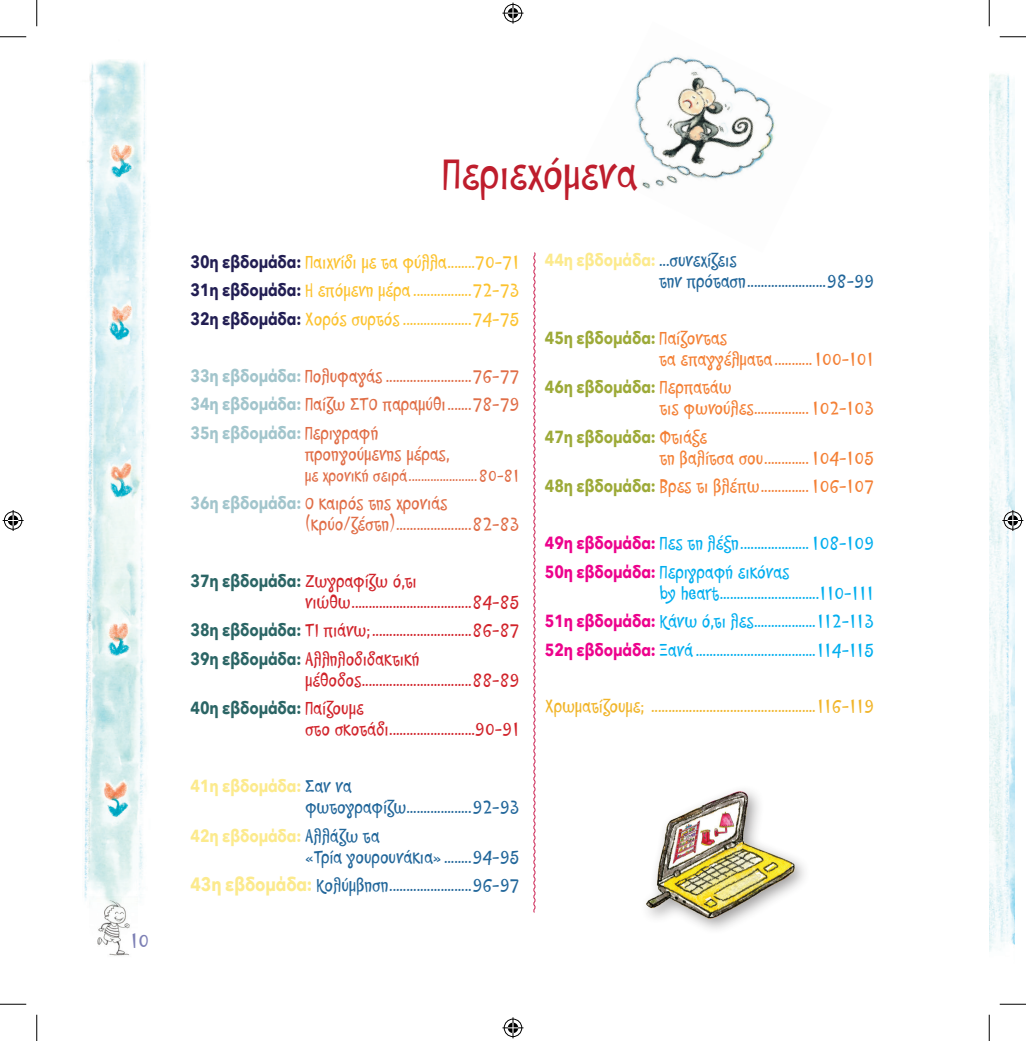
<style>
.page{position:relative;width:1026px;height:1041px;background:#fff}
.page>*{position:absolute;margin:0;border:0;box-sizing:border-box;transform-origin:0 0}
.t1{font:45.5px "PF Sugar";color:#be1d2c}
.t2{font:21px "PF Sugar";color:#7d80b5}
.t3{font:19.25px/21px "PF Sugar";color:#d1232a}
.t4{font:19.25px/28.5px "PF Sugar";color:#00aeef}
.t5{font:19.25px/28.5px "PF Sugar";color:#21669a;text-align:right}
.t6{font:19.25px/28.5px "PF Sugar";color:#e06d46}
.t7{font:19.25px/28.5px "PF Sugar";color:#f48035;text-align:right}
.t8{font:19.25px/28.5px "PF Sugar";color:#fcc22e;text-align:justify}
.t9{font:19.25px "PF Sugar";color:#f1b52a}
.t10{font:700 17.5px "Avenir Next";letter-spacing:-.01em;color:#9daa38;scale:.85 1}
.t11{font:17.5px "PF Sugar";color:#e06d46}
.t12{font:700 17.5px "Avenir Next";letter-spacing:-.01em;color:#fcea8d;scale:.85 1}
.t13{font:700 17.5px "Avenir Next";letter-spacing:-.01em;color:#a2c5cc;scale:.85 1}
.t14{font:700 17.5px "Avenir Next";letter-spacing:-.01em;color:#2b6565;scale:.85 1}
.s1{font-family:"Avenir Next";font-weight:700;font-size:17.5px;color:#221e53}
.s2{font-family:"Avenir Next";font-weight:700;font-size:17.5px;color:#a2c5cc}
.s3{font-family:"PF Sugar";font-weight:400;font-size:19.25px;color:#e06d46}
.s4{font-family:"Avenir Next";font-weight:700;font-size:17.5px;color:#2b6565}
.s5{font-family:"PF Sugar";font-weight:400;font-size:19.25px;color:#d1232a}
.s6{font-family:"PF Sugar";font-weight:400;font-size:19.25px;color:#21669a}
.s7{font-family:"Avenir Next";font-weight:700;color:#fcea8d}
.s8{font-family:"Avenir Next";font-weight:700;font-size:17.5px;color:#fcea8d}
.s9{font-family:"PF Sugar";font-weight:400;font-size:19.25px;color:#f48035}
.s10{font-family:"Avenir Next";font-weight:700;font-size:17.5px;color:#9daa38}
.s11{font-family:"Avenir Next";font-weight:700;font-size:17.5px;color:#ed028c}
</style>
<div class="page">
<img style="left:97px;top:922px;width:33px;height:34px">
<img style="left:989px;top:37px;width:25px;height:967px">
<img style="left:84px;top:59px;width:64px;height:863px">
<img style="left:634px;top:56px;width:141px;height:133px">
<svg style="left:533px;top:252px;width:3px;height:661px"></svg>
<img style="left:646px;top:790px;width:158px;height:140px">
<hr style="left:1000px;top:36px;width:26px;height:2px;background:#fff">
<hr style="left:1000px;top:1003px;width:26px;height:2px;background:#fff">
<svg style="left:0;top:36px;width:26px;height:1px"></svg>
<svg style="left:1000px;top:36px;width:26px;height:1px"></svg>
<svg style="left:0;top:1004px;width:26px;height:1px"></svg>
<svg style="left:1000px;top:1004px;width:26px;height:1px"></svg>
<svg style="left:36px;top:0;width:1px;height:26px"></svg>
<svg style="left:36px;top:1015px;width:1px;height:26px"></svg>
<svg style="left:989px;top:0;width:1px;height:26px"></svg>
<svg style="left:989px;top:1015px;width:1px;height:26px"></svg>
<svg style="left:502px;top:3px;width:21px;height:21px"></svg>
<svg style="left:502px;top:1017px;width:21px;height:21px"></svg>
<svg style="left:3px;top:510px;width:21px;height:21px"></svg>
<svg style="left:1002px;top:510px;width:21px;height:21px"></svg>
<p class="t2" style="left:130px;top:928px;width:21px">10</p>
<h1 class="t1" style="left:442px;top:148px;width:197px">Περιεχόμενα</h1>
<p class="t8" style="left:191px;top:248px;width:330px"><span class="s1">30η εβδομάδα:</span> Παιχνίδι με τα φύλλα........70-71<br><span class="s1">31η εβδομάδα:</span> Η επόμενη μέρα .................72-73<br><span class="s1">32η εβδομάδα:</span> Χορός συρτός ....................74-75</p>
<p class="t6" style="left:191px;top:362px;width:330px"><span class="s2">33η εβδομάδα:</span> Πολυφαγάς .........................76-77<br><span class="s2">34η εβδομάδα:</span> Παίζω ΣΤΟ παραμύθι.......78-79</p>
<p class="t13" style="left:191px;top:417px;width:223px">35η εβδομάδα: <span class="s3">Περιγραφή</span></p>
<p class="t6" style="left:305px;top:440px;width:146px">προηγούμενης μέρας,</p>
<p class="t11" style="left:305px;top:465px;width:216px">με χρονική σειρά......................80-81</p>
<p class="t6" style="left:305px;top:493px;width:216px;line-height:21px;text-indent:-115px"><span class="s2">36η εβδομάδα:</span> Ο καιρός της χρονιάς (κρύο/ζέστη)......................82-83</p>
<p class="t3" style="left:305px;top:571px;width:216px;text-indent:-115px"><span class="s4">37η εβδομάδα:</span> Ζωγραφίζω ό,τι νιώθω...................................84-85</p>
<p class="t3" style="left:191px;top:617px;width:331px;line-height:28.5px"><span class="s4">38η εβδομάδα:</span> ΤΙ πιάνω; .............................86-87<br><span class="s4">39η εβδομάδα:</span> Αλληλοδιδακτική</p>
<p class="t3" style="left:305px;top:670px;width:216px">μέθοδος................................88-89</p>
<p class="t14" style="left:191px;top:693px;width:205px">40η εβδομάδα: <span class="s5">Παίζουμε</span></p>
<p class="t3" style="left:305px;top:719px;width:216px">στο σκοτάδι.........................90-91</p>
<p class="t12" style="left:191px;top:771px;width:191px">41η εβδομάδα: <span class="s6">Σαν να</span></p>
<p class="t5" style="left:305px;top:793px;width:216px">φωτογραφίζω...................92-93</p>
<p class="t12" style="left:191px;top:820px;width:224px">42η εβδομάδα: <span class="s6">Αλλάζω τα</span></p>
<p class="t5" style="left:191px;top:843px;width:330px">«Τρία γουρουνάκια» ........94-95<br><span class="s7">43η εβδομάδα:</span> Κολύμβηση........................96-97</p>
<p class="t5" style="left:659px;top:250px;width:216px;line-height:21px;text-align:left;text-indent:-114px"><span class="s8">44η εβδομάδα:</span> ...συνεχίζεις<br>την πρόταση.......................98-99</p>
<p class="t10" style="left:545px;top:323px;width:216px">45η εβδομάδα: <span class="s9">Παίζοντας</span></p>
<p class="t7" style="left:659px;top:345px;width:216px">τα επαγγέλματα...........100-101</p>
<p class="t10" style="left:545px;top:372px;width:221px">46η εβδομάδα: <span class="s9">Περπατάω</span></p>
<p class="t7" style="left:659px;top:395px;width:216px">τις φωνούλες................ 102-103</p>
<p class="t10" style="left:545px;top:422px;width:192px">47η εβδομάδα: <span class="s9">Φτιάξε</span></p>
<p class="t7" style="left:545px;top:444px;width:330px">τη βαλίτσα σου............. 104-105<br><span class="s10">48η εβδομάδα:</span> Βρες τι βλέπω.............. 106-107</p>
<p class="t4" style="left:545px;top:529px;width:331px"><span class="s11">49η εβδομάδα:</span> Πες τη λέξη.................... 108-109<br><span class="s11">50η εβδομάδα:</span> Περιγραφή εικόνας</p>
<p class="t4" style="left:545px;top:579px;width:331px;text-align:justify;text-indent:115px">by heart.............................110-111<br><span class="s11">51η εβδομάδα:</span> Κάνω ό,τι λες..................112-113<br><span class="s11">52η εβδομάδα:</span> Ξανά ...................................114-115</p>
<p class="t9" style="left:545px;top:696px;width:331px">Χρωματίζουμε; ................................................116-119</p>
</div>
